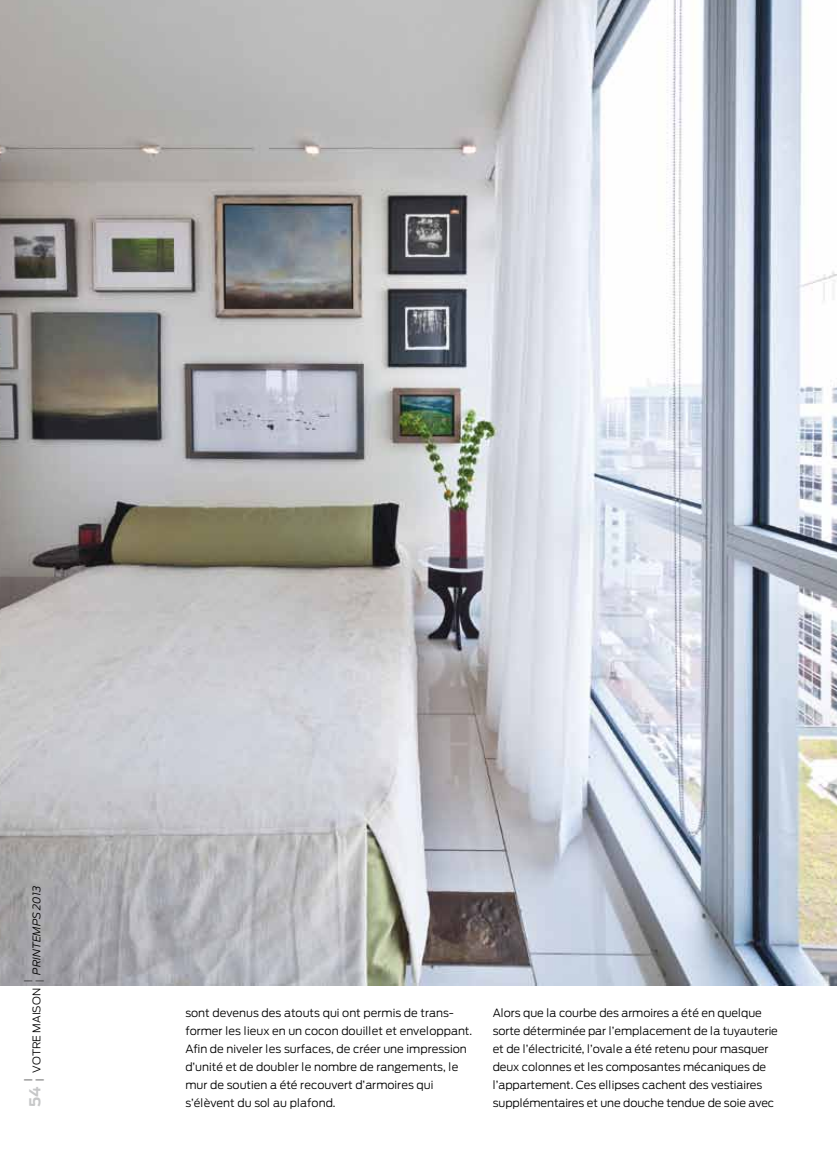
<style>
.page{position:relative;width:837px;height:1161px;background:#fff}
.page>*{position:absolute;margin:0;border:0;box-sizing:border-box;transform-origin:0 0}
.t1{font:700 15px "MJ Antenna";color:#c6c7c8}
.t2{font:300 11.25px/18px "MJ Antenna";letter-spacing:-.01em;color:#000}
.t3{font:italic 300 10.5px "MJ Antenna";color:#000}
.s1{font-weight:100;font-style:normal;font-size:21px}
.s2{font-style:normal}
</style>
<div class="page">
<img style="left:0;top:0;width:837px;height:986px">
<p class="t3" style="left:30px;top:1083px;width:199px;rotate:-90deg"><span class="s1">¦</span> <span class="s2">VOTRE MAISON</span> <span class="s1">¦</span> PRINTEMPS 2013</p>
<p class="t2" style="left:185px;top:1004px;width:288px">sont devenus des atouts qui ont permis de trans&shy;former les lieux en un cocon douillet et enveloppant.<br>Afin de niveler les surfaces, de créer une impression d’unité et de doubler le nombre de rangements, le mur de soutien a été recouvert d’armoires qui</p>
<h1 class="t1" style="left:26px;top:1107px;width:22px;rotate:-90deg">54</h1>
<p class="t2" style="left:185px;top:1094px;width:152px">s’élèvent du sol au plafond.</p>
<p class="t2" style="left:493px;top:1004px;width:287px">Alors que la courbe des armoires a été en quelque sorte déterminée par l’emplacement de la tuyauterie et de l’électricité, l’ovale a été retenu pour masquer deux colonnes et les composantes mécaniques de l’appartement. Ces ellipses cachent des vestiaires supplémentaires et une douche tendue de soie avec</p>
</div>
